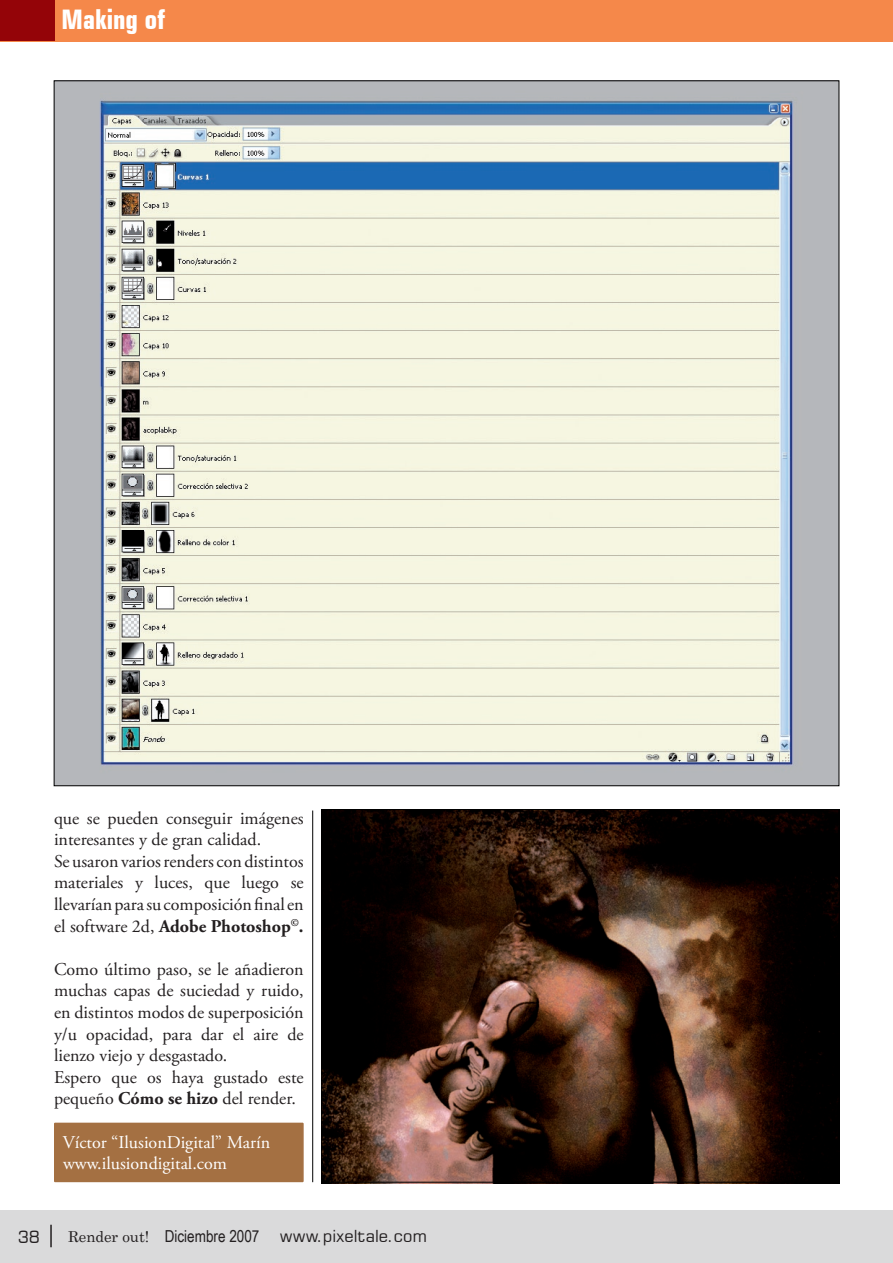
<style>
.page{position:relative;width:893px;height:1263px;background:#fff}
.page>*{position:absolute;margin:0;border:0;box-sizing:border-box;transform-origin:0 0}
.t1{font:700 condensed 27px "Square 721 BT";color:#fff}
.t2{font:18px/21.6px "Adobe Garamond Pro";color:#231f20}
.t3{font:18px/21.6px "Adobe Garamond Pro";color:#fff}
.t4{font:16.5px "Square 721 BT";color:#231f20}
.s1{font-weight:700}
.s2{font-family:"Century";font-size:15px}
.s3{font-family:"Arial Narrow"}
</style>
<div class="page">
<div style="left:0;top:1210px;width:893px;height:53px;background:#dadadb"></div>
<hr style="left:50px;top:1225px;width:2px;height:22px;background:#231f20">
<div style="left:0;top:0;width:893px;height:41px;background:#f5884a"></div>
<div style="left:0;top:0;width:54px;height:41px;background:#940408"></div>
<hr style="left:892px;top:0;width:1px;height:41px;background:#253f8e">
<div style="left:54px;top:1123px;width:250px;height:59px;background:#a47042"></div>
<img style="left:56px;top:82px;width:781px;height:702px">
<img style="left:322px;top:811px;width:517px;height:372px">
<hr style="left:312px;top:810px;width:1px;height:372px;background:#000">
<h1 class="t1" style="left:62px;top:3px;width:105px">Making of</h1>
<p class="t2" style="left:54px;top:808px;width:251px">que se pueden conseguir imágenes interesantes y de gran calidad.<br>Se usaron varios renders con distintos materiales y luces, que luego se llevarían para su composición final en el software 2d, <span class="s1">Adobe Photoshop</span><sup>©</sup><span class="s1">.</span></p>
<p class="t2" style="left:54px;top:959px;width:251px">Como último paso, se le añadieron muchas capas de suciedad y ruido, en distintos modos de superposición y/u opacidad, para dar el aire de lienzo viejo y desgastado.<br>Espero que os haya gustado este pequeño <span class="s1">Cómo se hizo</span> del render.</p>
<p class="t3" style="left:63px;top:1132px;width:209px">Víctor “IlusionDigital” Marín www.ilusiondigital.com</p>
<p class="t4" style="left:18px;top:1226px;width:24px">38</p>
<p class="t4" style="left:68px;top:1225px;width:360px"><span class="s2">Render out!</span> <span class="s3">Diciembre 2007</span> www.pixeltale.com</p>
</div>
